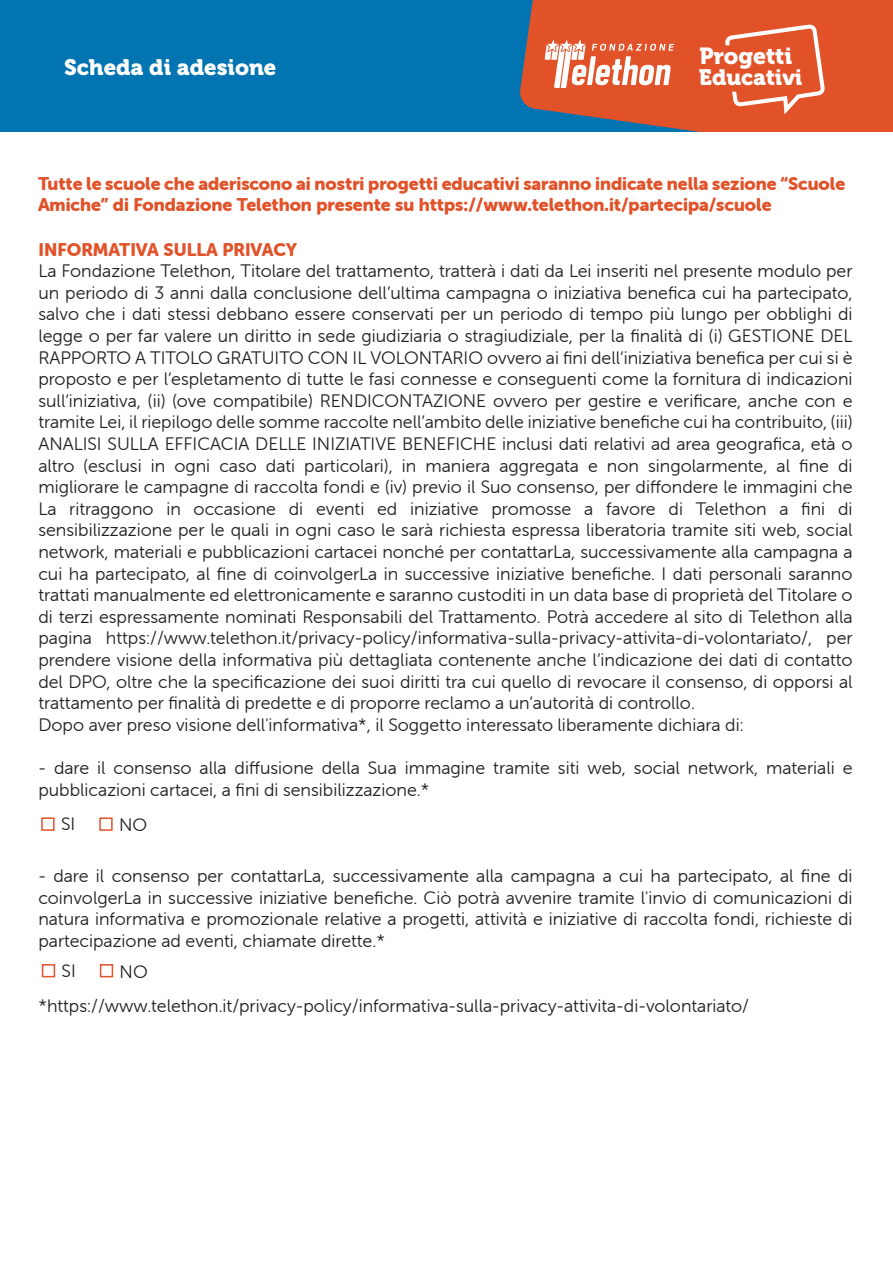
<style>
.page{position:relative;width:893px;height:1263px;background:#fff}
.page>*{position:absolute;margin:0;border:0;box-sizing:border-box;transform-origin:0 0}
.t1{font:23.1px "Museo 900";color:#fff}
.t2{font:22.2px "Museo 900";color:#fff}
.t3{font:18px/21.6px "Museo Sans Rounded 300";color:#231f20}
.t4{font:18px/21.6px "Museo Sans Rounded 900";color:#e15229}
.t5{font:18px "Museo Sans Rounded 900";color:#e1532a}
</style>
<div class="page">
<div style="left:41px;top:817px;width:14px;height:14px;border:2px solid #e1532a"></div>
<div style="left:99px;top:817px;width:14px;height:14px;border:2px solid #e1532a"></div>
<div style="left:42px;top:964px;width:13px;height:13px;border:2px solid #e1532a"></div>
<div style="left:100px;top:964px;width:13px;height:13px;border:2px solid #e1532a"></div>
<div style="left:0;top:0;width:893px;height:132px;background:#0174b1"></div>
<svg style="left:520px;top:0;width:373px;height:132px;background:#cc5535"></svg>
<svg style="left:545px;top:39px;width:129px;height:49px;background:#ec937a"></svg>
<svg style="left:725px;top:24px;width:100px;height:90px;background:#e46642"></svg>
<p class="t2" style="left:64px;top:54px;width:214px">Scheda di adesione</p>
<p class="t1" style="left:699px;top:43px;width:94px">Progetti</p>
<p class="t2" style="left:699px;top:65px;width:105px">Educativi</p>
<p class="t4" style="left:38px;top:173px;width:809px">Tutte le scuole che aderiscono ai nostri progetti educativi saranno indicate nella sezione “Scuole<br>Amiche” di Fondazione Telethon presente su https://www.telethon.it/partecipa/scuole</p>
<p class="t5" style="left:38px;top:239px;width:260px">INFORMATIVA SULLA PRIVACY</p>
<p class="t3" style="left:38px;top:260px;width:816px">La Fondazione Telethon, Titolare del trattamento, tratterà i dati da Lei inseriti nel presente modulo per un periodo di 3 anni dalla conclusione dell’ultima campagna o iniziativa benefica cui ha partecipato, salvo che i dati stessi debbano essere conservati per un periodo di tempo più lungo per obblighi di legge o per far valere un diritto in sede giudiziaria o stragiudiziale, per la finalità di (i) GESTIONE DEL RAPPORTO A TITOLO GRATUITO CON IL VOLONTARIO ovvero ai fini dell’iniziativa benefica per cui si è proposto e per l’espletamento di tutte le fasi connesse e conseguenti come la fornitura di indicazioni sull’iniziativa, (ii) (ove compatibile) RENDICONTAZIONE ovvero per gestire e verificare, anche con e tramite Lei, il riepilogo delle somme raccolte nell’ambito delle iniziative benefiche cui ha contribuito, (iii)<br>ANALISI SULLA EFFICACIA DELLE INIZIATIVE BENEFICHE inclusi dati relativi ad area geografica, età o altro (esclusi in ogni caso dati particolari), in maniera aggregata e non singolarmente, al fine di migliorare le campagne di raccolta fondi e (iv) previo il Suo consenso, per diffondere le immagini che La ritraggono in occasione di eventi ed iniziative promosse a favore di Telethon a fini di sensibilizzazione per le quali in ogni caso le sarà richiesta espressa liberatoria tramite siti web, social network, materiali e pubblicazioni cartacei nonché per contattarLa, successivamente alla campagna a cui ha partecipato, al fine di coinvolgerLa in successive iniziative benefiche. I dati personali saranno trattati manualmente ed elettronicamente e saranno custoditi in un data base di proprietà del Titolare o di terzi espressamente nominati Responsabili del Trattamento. Potrà accedere al sito di Telethon alla pagina https://www.telethon.it/privacy-policy/informativa-sulla-privacy-attivita-di-volontariato/, per prendere visione della informativa più dettagliata contenente anche l’indicazione dei dati di contatto del DPO, oltre che la specificazione dei suoi diritti tra cui quello di revocare il consenso, di opporsi al trattamento per finalità di predette e di proporre reclamo a un’autorità di controllo.<br>Dopo aver preso visione dell'informativa*, il Soggetto interessato liberamente dichiara di:</p>
<p class="t3" style="left:38px;top:757px;width:816px">- dare il consenso alla diffusione della Sua immagine tramite siti web, social network, materiali e pubblicazioni cartacei, a fini di sensibilizzazione.*</p>
<p class="t3" style="left:61px;top:813px;width:16px">SI</p>
<p class="t3" style="left:119px;top:814px;width:30px">NO</p>
<p class="t3" style="left:38px;top:865px;width:816px;text-align:justify">- dare il consenso per contattarLa, successivamente alla campagna a cui ha partecipato, al fine di coinvolgerLa in successive iniziative benefiche. Ciò potrà avvenire tramite l'invio di comunicazioni di natura informativa e promozionale relative a progetti, attività e iniziative di raccolta fondi, richieste di partecipazione ad eventi, chiamate dirette.*</p>
<p class="t3" style="left:62px;top:960px;width:16px">SI</p>
<p class="t3" style="left:120px;top:961px;width:30px">NO</p>
<p class="t3" style="left:38px;top:995px;width:712px">*https://www.telethon.it/privacy-policy/informativa-sulla-privacy-attivita-di-volontariato/</p>
</div>
